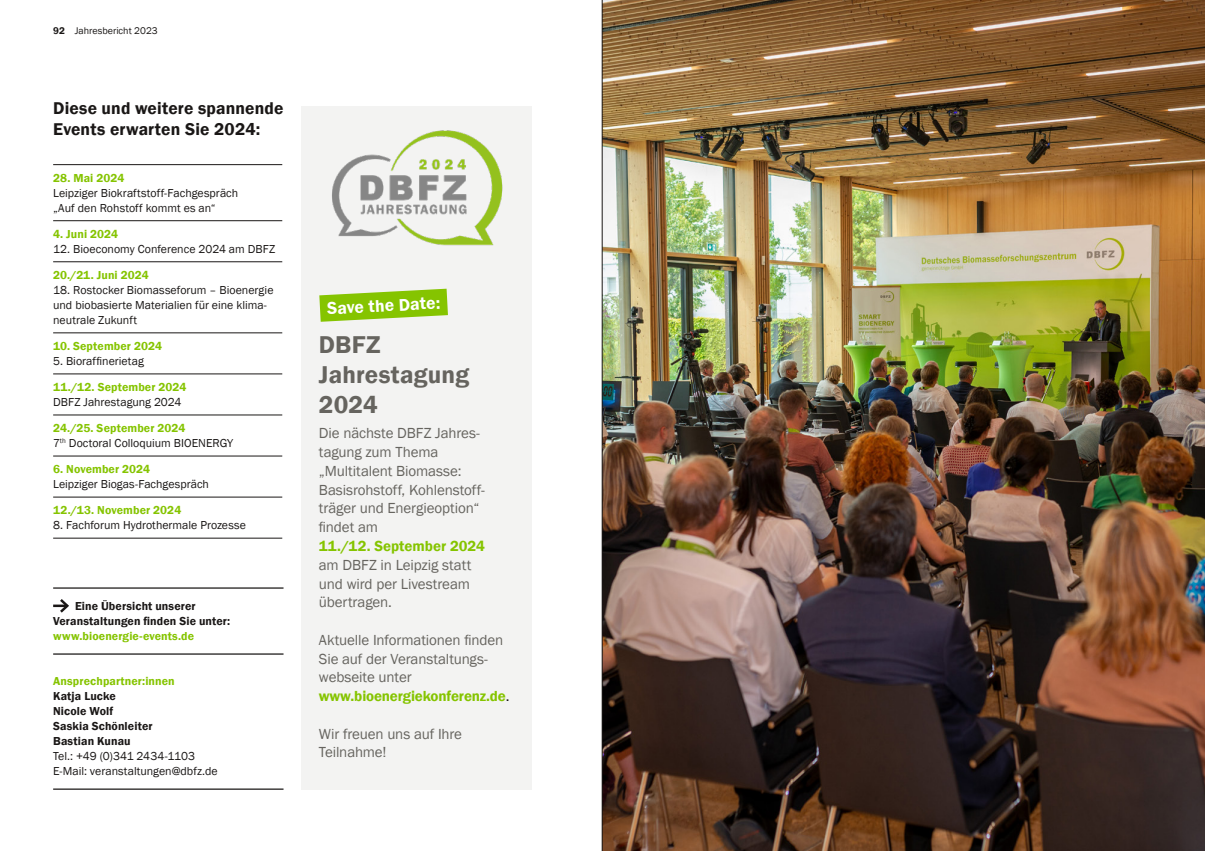
<style>
.page{position:relative;width:1205px;height:851px;background:#fff}
.page>*{position:absolute;margin:0;border:0;box-sizing:border-box;transform-origin:0 0}
.neu_Ü2{font:600 25px/30px "Franklin Gothic";letter-spacing:.005em;color:#66645f}
.neu_Ü2-2{font:600 17.5px/21px "Franklin Gothic";letter-spacing:.01em;color:#1a1716}
.neu_Ü2-3{font:600 17.5px "Franklin Gothic";color:#fff}
.neu_Text{font:15px/18.8px "Franklin Gothic";letter-spacing:-.01em;color:#66645f}
.neu_Text-2{font:11.88px/15px "Franklin Gothic";color:#1a1716}
.neu_Text-3{font:600 11.88px "Franklin Gothic";letter-spacing:.01em;color:#85c400}
.neu_Text-4{font:600 11.88px/15px "Franklin Gothic";letter-spacing:.01em;color:#1a1716}
.t1{font:10px "Franklin Gothic";color:#1a1716}
.s1{font-weight:600}
.s2{font-weight:600;color:#85c400}
.s3{color:#1a1716}
</style>
<div class="page">
<hr style="left:53px;top:164px;width:229px;height:1px;background:#1a1716">
<hr style="left:53px;top:220px;width:229px;height:1px;background:#1a1716">
<hr style="left:53px;top:261px;width:229px;height:1px;background:#1a1716">
<hr style="left:53px;top:332px;width:229px;height:1px;background:#1a1716">
<hr style="left:53px;top:373px;width:229px;height:1px;background:#1a1716">
<hr style="left:53px;top:414px;width:229px;height:1px;background:#1a1716">
<hr style="left:53px;top:455px;width:229px;height:1px;background:#1a1716">
<hr style="left:53px;top:496px;width:229px;height:1px;background:#1a1716">
<hr style="left:53px;top:537px;width:229px;height:1px;background:#1a1716">
<hr style="left:53px;top:604px;width:14px;height:3px;background:#1a1716">
<svg style="left:57px;top:599px;width:12px;height:14px"></svg>
<img style="left:603px;top:0;width:602px;height:850px">
<div style="left:301px;top:106px;width:230px;height:683px;background:#f3f3f2"></div>
<img style="left:332px;top:130px;width:171px;height:116px">
<svg style="left:319px;top:288px;width:129px;height:34px"></svg>
<hr style="left:53px;top:653px;width:230px;height:1px;background:#1a1716">
<hr style="left:53px;top:587px;width:230px;height:1px;background:#1a1716">
<hr style="left:53px;top:788px;width:230px;height:1px;background:#1a1716">
<hr style="left:602px;top:0;width:1px;height:850px;background:#1a1716">
<p class="t1" style="left:53px;top:24px;width:106px"><span class="s1">92</span> Jahresbericht 2023</p>
<p class="neu_Ü2-2" style="left:53px;top:98px;width:232px">Diese und weitere spannende<br>Events erwarten Sie 2024:</p>
<p class="neu_Text-3" style="left:53px;top:170px;width:73px">28. Mai 2024</p>
<p class="neu_Text-2" style="left:53px;top:185px;width:187px">Leipziger Biokraftstoff-Fachgespräch „Auf den Rohstoff kommt es an“</p>
<p class="neu_Text-3" style="left:53px;top:226px;width:67px">4. Juni 2024</p>
<p class="neu_Text-2" style="left:53px;top:242px;width:224px">12. Bioeconomy Conference 2024 am DBFZ</p>
<p class="neu_Text-3" style="left:53px;top:267px;width:97px">20./21. Juni 2024</p>
<p class="neu_Text-2" style="left:53px;top:283px;width:222px">18. Rostocker Biomasseforum – Bioenergie und biobasierte Materialien für eine klima&shy;neutrale Zukunft</p>
<p class="neu_Text-3" style="left:53px;top:339px;width:110px">10. September 2024</p>
<p class="neu_Text-2" style="left:53px;top:354px;width:92px">5. Bioraffinerietag</p>
<p class="neu_Text-3" style="left:53px;top:380px;width:135px">11./12. September 2024</p>
<p class="neu_Text-2" style="left:53px;top:395px;width:130px">DBFZ Jahrestagung 2024</p>
<p class="neu_Text-3" style="left:53px;top:421px;width:134px">24./25. September 2024</p>
<p class="neu_Text-2" style="left:53px;top:436px;width:182px">7<sup>th</sup> Doctoral Colloquium BIOENERGY</p>
<p class="neu_Text-3" style="left:53px;top:462px;width:99px">6. November 2024</p>
<p class="neu_Text-2" style="left:53px;top:477px;width:157px">Leipziger Biogas-Fachgespräch</p>
<p class="neu_Text-3" style="left:53px;top:503px;width:130px">12./13. November 2024</p>
<p class="neu_Text-2" style="left:53px;top:518px;width:194px">8. Fachforum Hydrothermale Prozesse</p>
<p class="neu_Text-4" style="left:53px;top:598px;width:178px;text-indent:22px">Eine Übersicht unserer<br>Veranstaltungen finden Sie unter:</p>
<p class="neu_Text-3" style="left:53px;top:628px;width:142px">www.bioenergie-events.de</p>
<p class="neu_Text-3" style="left:53px;top:673px;width:123px">Ansprechpartner:innen</p>
<p class="neu_Text-4" style="left:53px;top:688px;width:64px">Katja Lucke</p>
<p class="neu_Text-4" style="left:53px;top:703px;width:62px">Nicole Wolf</p>
<p class="neu_Text-4" style="left:53px;top:718px;width:101px">Saskia Schönleiter</p>
<p class="neu_Text-4" style="left:53px;top:733px;width:79px">Bastian Kunau</p>
<p class="neu_Text-2" style="left:53px;top:748px;width:143px">Tel.: +49 (0)341 2434-1103</p>
<p class="neu_Text-2" style="left:53px;top:763px;width:166px">E-Mail: veranstaltungen@dbfz.de</p>
<p class="neu_Ü2-3" style="left:326px;top:298px;width:115px;rotate:-3deg">Save the Date:</p>
<p class="neu_Ü2" style="left:319px;top:329px;width:152px">DBFZ<br>Jahrestagung<br>2024</p>
<p class="neu_Text" style="left:319px;top:424px;width:168px">Die nächste DBFZ Jahres&shy;tagung zum Thema „Multitalent Biomasse:<br>Basisrohstoff, Kohlenstoff&shy;träger und Energieoption“ findet am<br><span class="s2">11./12. September 2024 </span>am DBFZ in Leipzig statt und wird per Livestream übertragen.</p>
<p class="neu_Text" style="left:319px;top:630px;width:192px">Aktuelle Informationen finden<br>Sie auf der Veranstaltungs&shy;webseite unter <span class="s2">www.bioenergiekonferenz.de</span><span class="s3">.</span></p>
<p class="neu_Text" style="left:319px;top:724px;width:145px">Wir freuen uns auf Ihre<br>Teilnahme!</p>
</div>
